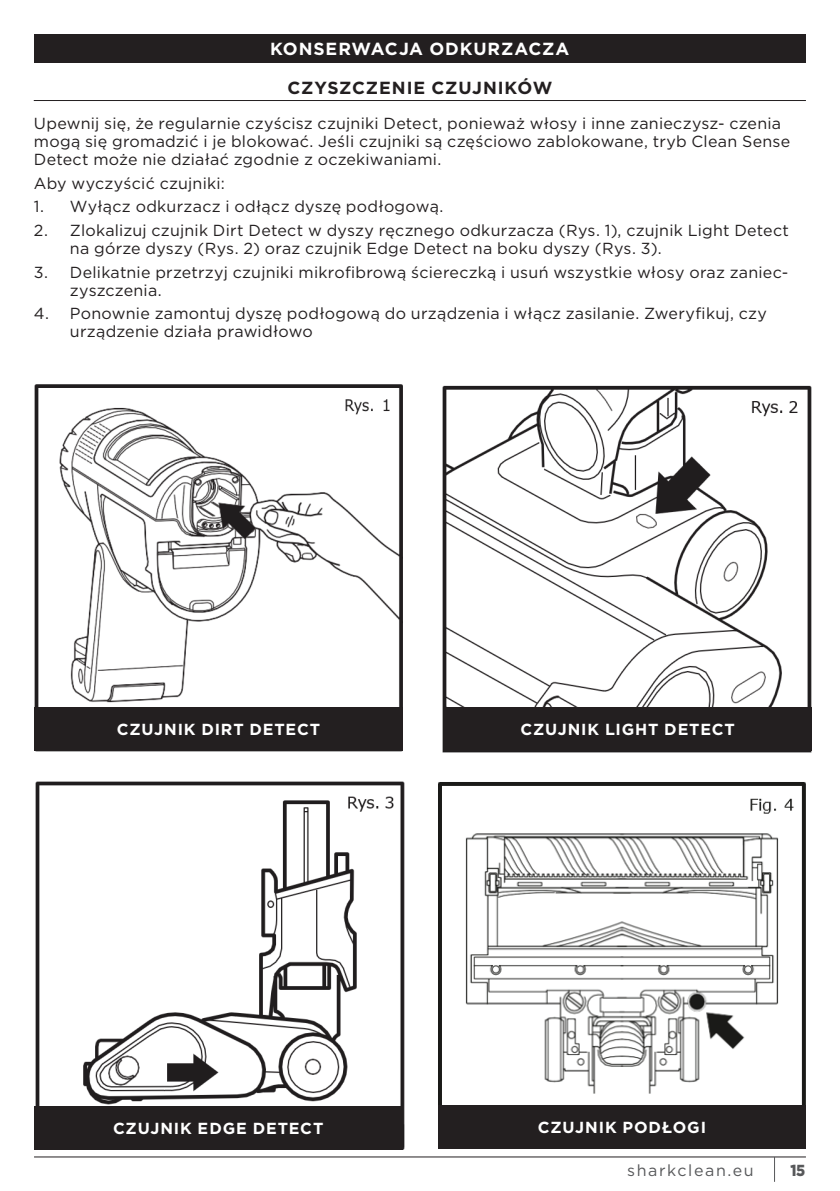
<style>
.page{position:relative;width:840px;height:1191px;background:#fff}
.page>*{position:absolute;margin:0;border:0;box-sizing:border-box;transform-origin:0 0}
.t1{font:700 17.6px "Gotham";letter-spacing:.05em;color:#fff}
.t2{font:700 17.6px "Gotham";letter-spacing:.045em;color:#231f20}
.t3{font:16px/18px "Gotham";letter-spacing:.015em;color:#231f20}
.t4{font:700 16px "Gotham";letter-spacing:.055em;color:#fff}
.t5{font:16px "Gotham";letter-spacing:.1em;color:#57585a}
.t6{font:900 16px "Gotham";color:#57585a;scale:.9 1}
</style>
<div class="page">
<hr style="left:34px;top:1156px;width:771px;height:1px;background:#231f20">
<div style="left:34px;top:34px;width:771px;height:28px;background:#231f20"></div>
<hr style="left:34px;top:100px;width:771px;height:1px;background:#231f20">
<img style="left:34px;top:384px;width:369px;height:368px">
<div style="left:34px;top:707px;width:369px;height:43px;background:#231f20"></div>
<img style="left:442px;top:385px;width:369px;height:367px">
<div style="left:443px;top:707px;width:368px;height:43px;background:#231f20"></div>
<img style="left:36px;top:781px;width:368px;height:368px">
<div style="left:34px;top:1106px;width:368px;height:43px;background:#231f20"></div>
<img style="left:438px;top:782px;width:367px;height:322px">
<div style="left:438px;top:1104px;width:367px;height:44px;background:#231f20"></div>
<p class="t1" style="left:270px;top:37px;width:301px">KONSERWACJA ODKURZACZA</p>
<p class="t2" style="left:287px;top:76px;width:266px">CZYSZCZENIE CZUJNIKÓW</p>
<p class="t3" style="left:34px;top:114px;width:757px">Upewnij się, że regularnie czyścisz czujniki Detect, ponieważ włosy i inne zanieczysz- czenia mogą się gromadzić i je blokować. Jeśli czujniki są częściowo zablokowane, tryb Clean Sense<br>Detect może nie działać zgodnie z oczekiwaniami.</p>
<p class="t3" style="left:34px;top:174px;width:192px">Aby wyczyścić czujniki:</p>
<p class="t3" style="left:34px;top:197px;width:411px">1. Wyłącz odkurzacz i odłącz dyszę podłogową.</p>
<p class="t3" style="left:70px;top:221px;width:720px;text-indent:-36px">2. Zlokalizuj czujnik Dirt Detect w dyszy ręcznego odkurzacza (Rys. 1), czujnik Light Detect na górze dyszy (Rys. 2) oraz czujnik Edge Detect na boku dyszy (Rys. 3).</p>
<p class="t3" style="left:70px;top:263px;width:719px;text-indent:-36px">3. Delikatnie przetrzyj czujniki mikrofibrową ściereczką i usuń wszystkie włosy oraz zaniec&shy;zyszczenia.</p>
<p class="t3" style="left:70px;top:304px;width:698px;text-indent:-36px">4. Ponownie zamontuj dyszę podłogową do urządzenia i włącz zasilanie. Zweryfikuj, czy urządzenie działa prawidłowo</p>
<p class="t4" style="left:117px;top:719px;width:205px">CZUJNIK DIRT DETECT</p>
<p class="t4" style="left:520px;top:719px;width:216px">CZUJNIK LIGHT DETECT</p>
<p class="t4" style="left:113px;top:1117px;width:212px">CZUJNIK EDGE DETECT</p>
<p class="t4" style="left:537px;top:1116px;width:170px">CZUJNIK PODŁOGI</p>
<p class="t5" style="left:627px;top:1159px;width:128px">sharkclean.eu</p>
<p class="t6" style="left:790px;top:1158px;width:18px">15</p>
</div>
